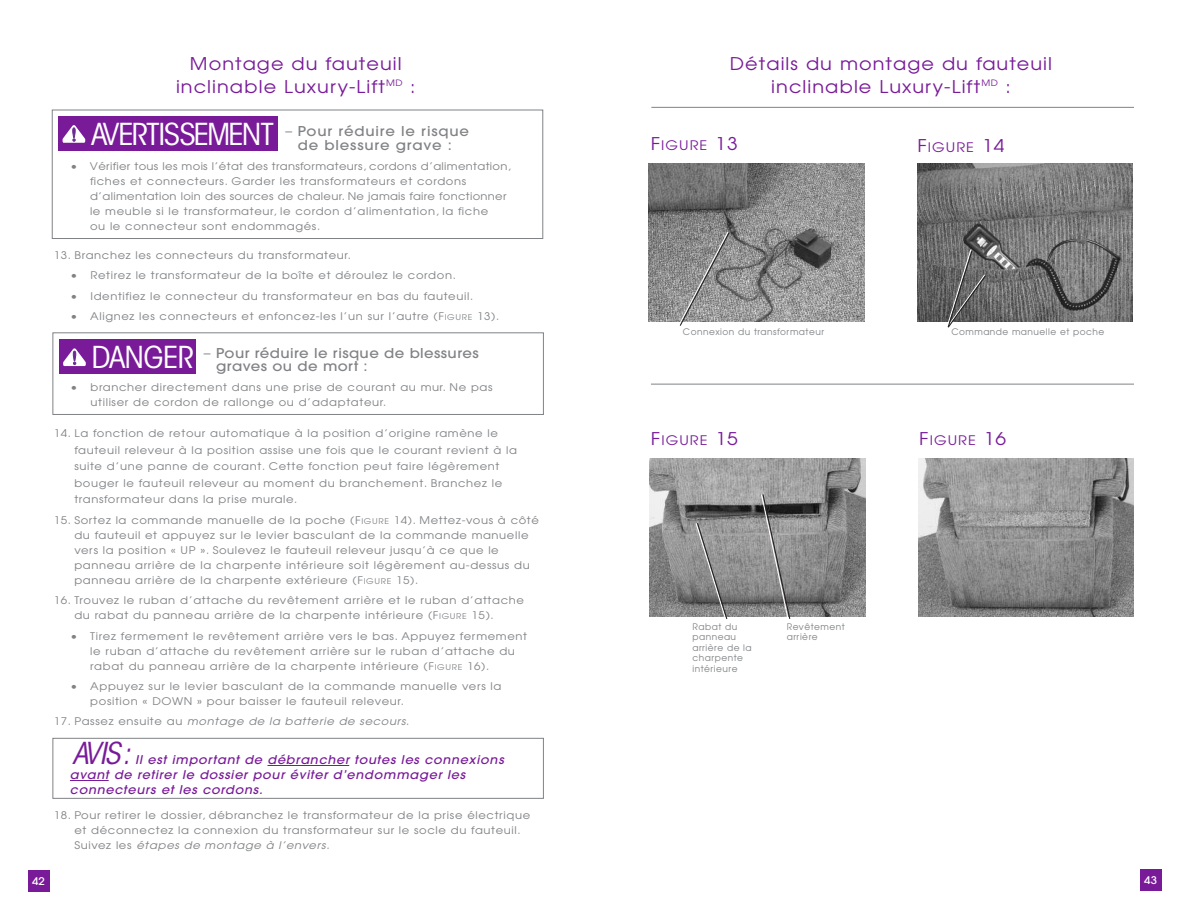
<style>
.page{position:relative;width:1188px;height:918px;background:#fff}
.page>*{position:absolute;margin:0;border:0;box-sizing:border-box;transform-origin:0 0}
.t1{font:30px "ITC Avant Garde MM.325.wt.450.wd";letter-spacing:-.06em;color:#fff;scale:1.1 1}
.t2{font:30px "ITC Avant Garde MM.325.wt.450.wd";letter-spacing:-.04em;color:#fff;scale:1.1 1}
.t3{font:30px "ITC Avant Garde MM Oblique.325.wt.450.wd";color:#791b99;scale:1.07 1}
.t4{font:17.55px/22.5px "Avant Garde";letter-spacing:.055em;color:#791b99;text-align:center;scale:1.1 1}
.t5{font:500 13.5px/13.2px "Avant Garde";letter-spacing:.03em;color:#808285;scale:1.1 1}
.t6{font:500 13.5px/13.2px "Avant Garde";letter-spacing:.055em;color:#808285;text-align:center;scale:1.1 1}
.t7{font:13.2px "Avant Garde";letter-spacing:.075em;color:#791b99;scale:1.1 1}
.t8{font:italic 500 12px/15px "Avant Garde";letter-spacing:.055em;color:#791b99;scale:1.07 1}
.t9{font:10.5px/15px "Avant Garde";letter-spacing:.055em;color:#808285;scale:1.1 1}
.t10{font:10.5px/15px "Avant Garde";letter-spacing:.035em;color:#808285;scale:1.1 1}
.t11{font:italic 10.5px "Avant Garde";letter-spacing:.055em;color:#808285;scale:1.1 1}
.t12{font:500 10.5px "Avant Garde";color:#fff;scale:1.1 1}
.t13{font:9px/10.5px "Avant Garde";letter-spacing:.055em;color:#808285}
.s1{font-weight:400}
.s2{font-size:7.8px}
.s3{font-style:normal}
.s4{font-style:italic}
.s5{font-size:17.55px}
</style>
<div class="page">
<div style="left:52px;top:738px;width:492px;height:61px;border:1px solid #808285"></div>
<div style="left:52px;top:110px;width:491px;height:129px;border:1px solid #808285"></div>
<div style="left:52px;top:332px;width:492px;height:83px;border:1px solid #808285"></div>
<hr style="left:651px;top:384px;width:483px;height:1px;background:#808285">
<hr style="left:651px;top:107px;width:483px;height:1px;background:#808285">
<div style="left:1140px;top:869px;width:22px;height:22px;background:#791b99"></div>
<div style="left:28px;top:870px;width:22px;height:22px;background:#791b99"></div>
<hr style="left:268px;top:765px;width:81px;height:1px;background:#791b99">
<hr style="left:70px;top:780px;width:39px;height:1px;background:#791b99">
<img style="left:649px;top:164px;width:216px;height:157px">
<svg style="left:677px;top:231px;width:53px;height:95px;background:#959595"></svg>
<img style="left:917px;top:164px;width:215px;height:157px">
<svg style="left:946px;top:248px;width:41px;height:80px;background:#737373"></svg>
<img style="left:650px;top:458px;width:215px;height:158px">
<svg style="left:695px;top:522px;width:34px;height:97px;background:#8d8d8d"></svg>
<svg style="left:760px;top:493px;width:31px;height:126px;background:#888"></svg>
<img style="left:918px;top:458px;width:216px;height:158px">
<div style="left:58px;top:117px;width:220px;height:34px;background:#791b99"></div>
<svg style="left:62px;top:125px;width:24px;height:18px"></svg>
<div style="left:60px;top:340px;width:136px;height:34px;background:#791b99"></div>
<svg style="left:63px;top:348px;width:23px;height:18px"></svg>
<h2 class="t4" style="left:176px;top:53px;width:219px">Montage du fauteuil inclinable Luxury-Lift<sup>MD</sup> :</h2>
<h1 class="t1" style="left:91px;top:123px;width:168px">AVERTISSEMENT</h1>
<p class="t6" style="left:285px;top:126px;width:168px"><span class="s1">–</span> Pour réduire le risque de blessure grave :</p>
<p class="t10" style="left:90px;top:159px;width:384px;text-indent:-20px">• Vérifier tous les mois l’état des transformateurs, cordons d’alimentation, fiches et connecteurs. Garder les transformateurs et cordons d’alimentation loin des sources de chaleur. Ne jamais faire fonctionner le meuble si le transformateur, le cordon d’alimentation, la fiche<br>ou le connecteur sont endommagés.</p>
<p class="t9" style="left:54px;top:248px;width:272px">13. Branchez les connecteurs du transformateur.</p>
<p class="t9" style="left:70px;top:268px;width:352px">• Retirez le transformateur de la boîte et déroulez le cordon.</p>
<p class="t9" style="left:70px;top:288px;width:368px">• Identifiez le connecteur du transformateur en bas du fauteuil.</p>
<p class="t9" style="left:70px;top:309px;width:391px">• Alignez les connecteurs et enfoncez-les l’un sur l’autre (F<span class="s2">IGURE</span> 13).</p>
<p class="t5" style="left:216px;top:347px;width:240px;text-indent:-12px"><span class="s1">–</span> Pour réduire le risque de blessures graves ou de mort :</p>
<p class="t9" style="left:91px;top:380px;width:367px;text-indent:-20px">• brancher directement dans une prise de courant au mur. Ne pas utiliser de cordon de rallonge ou d’adaptateur.</p>
<p class="t9" style="left:74px;top:425px;width:404px;line-height:16.5px;text-indent:-21px">14. La fonction de retour automatique à la position d’origine ramène le fauteuil releveur à la position assise une fois que le courant revient à la suite d’une panne de courant. Cette fonction peut faire légèrement bouger le fauteuil releveur au moment du branchement. Branchez le transformateur dans la prise murale.</p>
<p class="t9" style="left:74px;top:513px;width:424px;text-indent:-21px">15. Sortez la commande manuelle de la poche (F<span class="s2">IGURE</span> 14). Mettez-vous à côté du fauteuil et appuyez sur le levier basculant de la commande manuelle vers la position « UP ». Soulevez le fauteuil releveur jusqu’à ce que le panneau arrière de la charpente intérieure soit légèrement au-dessus du panneau arrière de la charpente extérieure (F<span class="s2">IGURE</span> 15).</p>
<p class="t9" style="left:74px;top:593px;width:410px;text-indent:-21px">16. Trouvez le ruban d’attache du revêtement arrière et le ruban d’attache du rabat du panneau arrière de la charpente intérieure (F<span class="s2">IGURE</span> 15).</p>
<p class="t9" style="left:90px;top:628px;width:399px;text-indent:-20px">• Tirez fermement le revêtement arrière vers le bas. Appuyez fermement le ruban d’attache du revêtement arrière sur le ruban d’attache du rabat du panneau arrière de la charpente intérieure (F<span class="s2">IGURE</span> 16).</p>
<p class="t9" style="left:90px;top:679px;width:375px;text-indent:-20px">• Appuyez sur le levier basculant de la commande manuelle vers la position « DOWN » pour baisser le fauteuil releveur.</p>
<p class="t11" style="left:54px;top:716px;width:325px"><span class="s3">17. Passez ensuite au</span> montage de la batterie de secours<span class="s3">.</span></p>
<h1 class="t3" style="left:73px;top:742px;width:56px">AVIS:</h1>
<h1 class="t2" style="left:92px;top:346px;width:95px">DANGER</h1>
<p class="t8" style="left:70px;top:753px;width:407px;text-indent:65px">Il est important de débrancher toutes les connexions avant de retirer le dossier pour éviter d’endommager les connecteurs et les cordons.</p>
<p class="t9" style="left:74px;top:808px;width:416px;text-indent:-21px">18. Pour retirer le dossier, débranchez le transformateur de la prise électrique et déconnectez la connexion du transformateur sur le socle du fauteuil.<br>Suivez les <span class="s4">étapes de montage à l’envers.</span></p>
<h2 class="t4" style="left:730px;top:53px;width:294px">Détails du montage du fauteuil inclinable Luxury-Lift<sup>MD</sup> :</h2>
<p class="t7" style="left:651px;top:138px;width:81px"><span class="s5">F</span>IGURE <span class="s5">13</span></p>
<p class="t7" style="left:917px;top:139px;width:81px"><span class="s5">F</span>IGURE <span class="s5">14</span></p>
<p class="t13" style="left:683px;top:327px;width:143px">Connexion du transformateur</p>
<p class="t13" style="left:951px;top:327px;width:154px">Commande manuelle et poche</p>
<p class="t7" style="left:651px;top:433px;width:81px"><span class="s5">F</span>IGURE <span class="s5">15</span></p>
<p class="t7" style="left:919px;top:433px;width:81px"><span class="s5">F</span>IGURE <span class="s5">16</span></p>
<p class="t13" style="left:692px;top:621px;width:61px">Rabat du panneau arrière de la charpente intérieure</p>
<p class="t13" style="left:787px;top:622px;width:60px">Revêtement arrière</p>
<p class="t12" style="left:32px;top:877px;width:13px">42</p>
<p class="t12" style="left:1144px;top:876px;width:13px">43</p>
</div>
